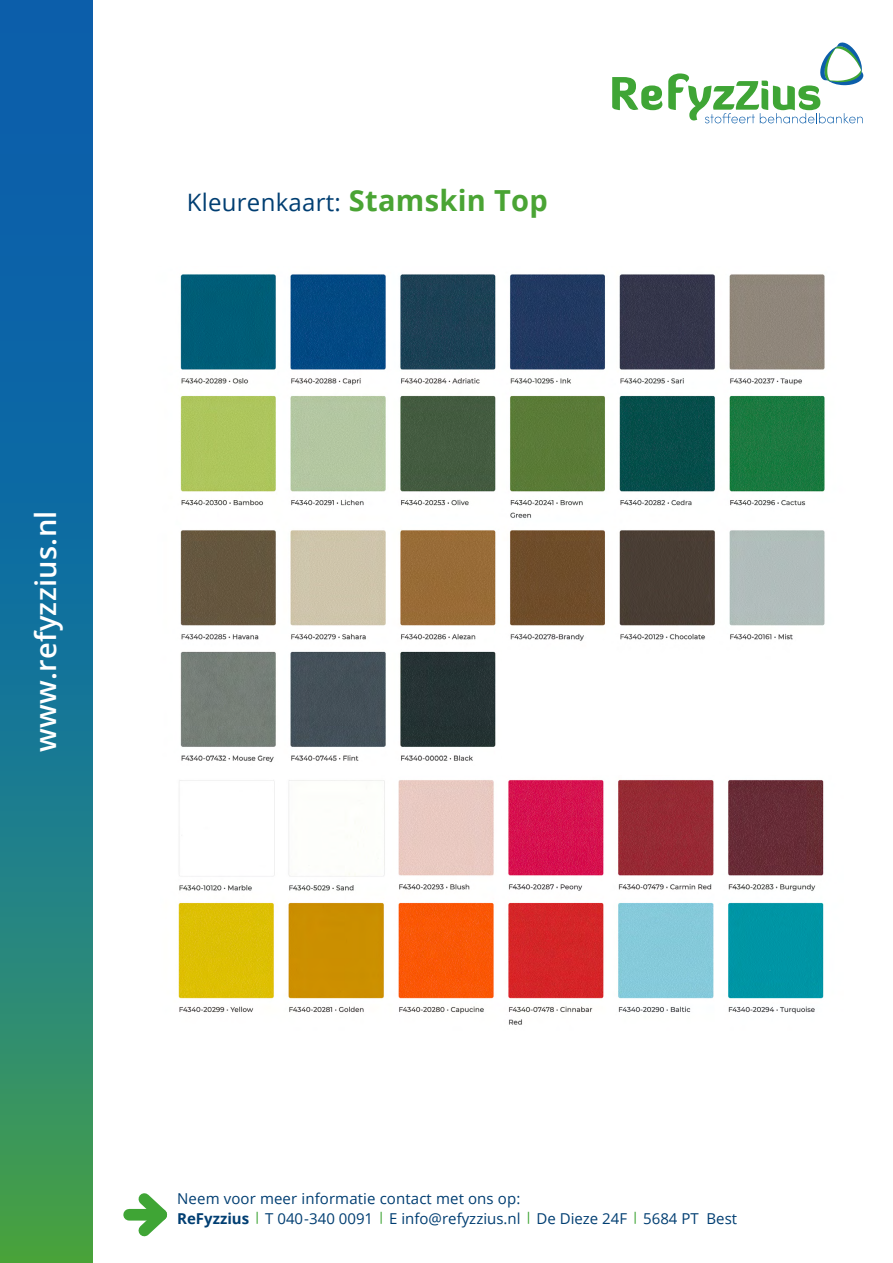
<style>
.page{position:relative;width:893px;height:1263px;background:#fff}
.page>*{position:absolute;margin:0;border:0;box-sizing:border-box;transform-origin:0 0}
.t1{font:600 29.1px "Open Sans";letter-spacing:.01em;color:#fff}
.t2{font:24px "Open Sans";letter-spacing:.01em;color:#003e72}
.t3{font:700 19.05px "Open Sans";letter-spacing:-.025em;color:#fff;scale:.93 1}
.t4{font:15px/19.5px "Open Sans";color:#003e72}
.s1{font-weight:700;font-size:29.1px;color:#4aa434}
.s2{font-weight:700}
</style>
<div class="page">
<svg style="left:0;top:0;width:92px;height:1263px;background:#1b768e"></svg>
<svg style="left:128px;top:1193px;width:40px;height:44px"></svg>
<svg style="left:612px;top:77px;width:50px;height:33px"></svg>
<svg style="left:668px;top:42px;width:195px;height:81px"></svg>
<img style="left:180px;top:274px;width:645px;height:489px">
<img style="left:178px;top:779px;width:646px;height:246px">
<div style="left:502px;top:650px;width:93px;height:116px;background:#fff"></div>
<p class="t3" style="left:27px;top:578px;width:78px;rotate:-90deg">Bereken</p>
<h1 class="t1" style="left:26px;top:752px;width:243px;rotate:-90deg">www.refyzzius.nl</h1>
<h2 class="t2" style="left:187px;top:186px;width:362px">Kleurenkaart: <span class="s1">Stamskin Top</span></h2>
<p class="t4" style="left:177px;top:1188px;width:561px">Neem voor meer informatie contact met ons op:<br><span class="s2">ReFyzzius</span> <sup>|</sup> T 040-340 0091 <sup>|</sup> E info@refyzzius.nl <sup>|</sup> De Dieze 24F <sup>|</sup> 5684 PT Best</p>
</div>
